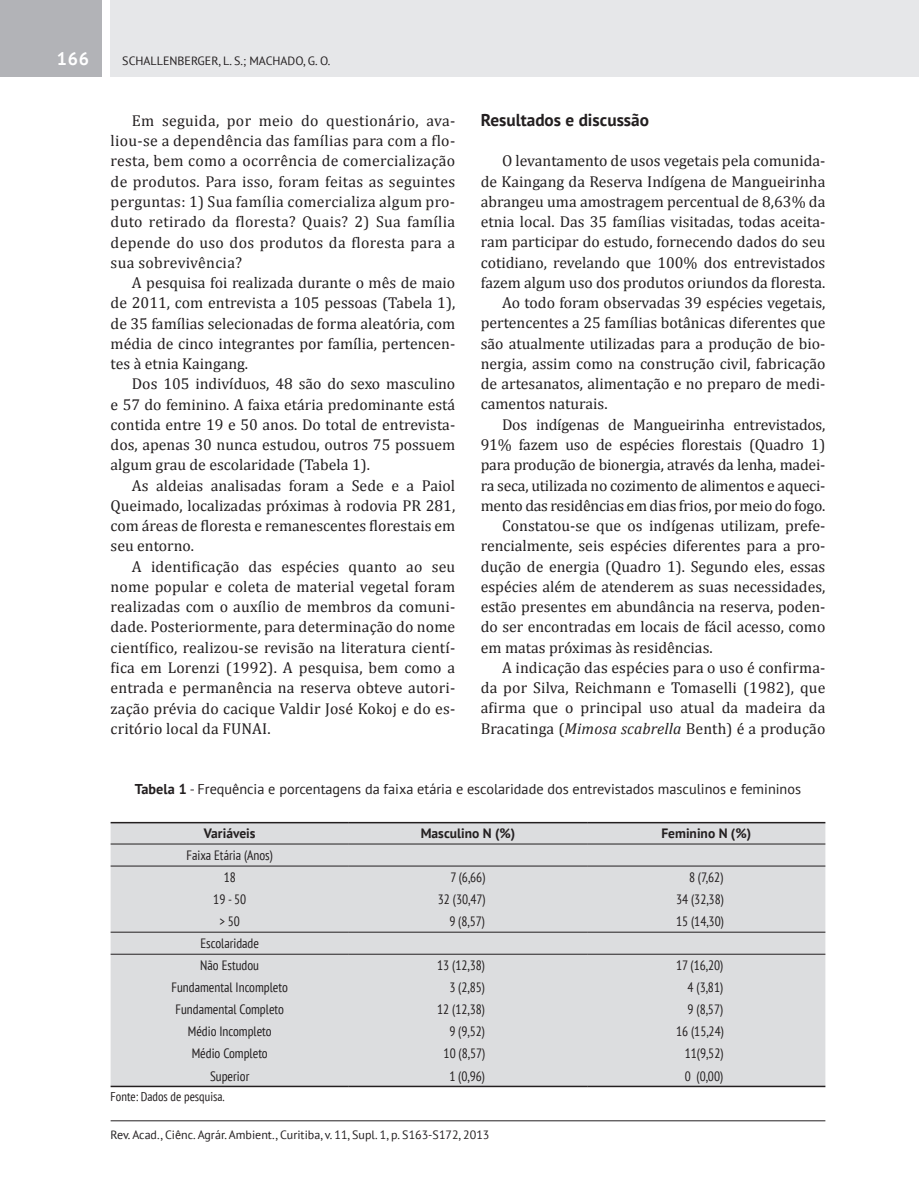
<style>
.page{position:relative;width:919px;height:1191px;background:#fff}
.page>*{position:absolute;margin:0;border:0;box-sizing:border-box;transform-origin:0 0}
.t1{font:700 18px "PT Sans";color:#fff}
.t2{font:700 17.25px "PT Sans";color:#231f20}
.t3{font:15.75px/20.2px "Cambria";color:#231f20;text-align:justify}
.t4{font:14.25px "PT Sans";color:#231f20}
.t5{font:condensed 13.5px/22px "PT Sans";color:#231f20;text-align:center}
.t6{font:700 13.5px "PT Sans";color:#231f20}
.t7{font:condensed 12.75px "PT Sans";color:#231f20}
.t8{font:12px "PT Sans";color:#231f20}
.s1{font-style:italic}
.s2{font-weight:700}
</style>
<div class="page">
<div style="left:111px;top:0;width:807px;height:77px;background:#e6e7e9"></div>
<div style="left:0;top:0;width:102px;height:77px;background:#b2b3b7"></div>
<hr style="left:111px;top:1120px;width:714px;height:1px;background:#231f20">
<div style="left:111px;top:823px;width:714px;height:262px;background:#dcdddf"></div>
<hr style="left:111px;top:822px;width:238px;height:1px;background:#231f20">
<hr style="left:349px;top:822px;width:238px;height:1px;background:#231f20">
<hr style="left:587px;top:822px;width:238px;height:1px;background:#231f20">
<hr style="left:111px;top:843px;width:238px;height:1px;background:#231f20">
<hr style="left:349px;top:843px;width:238px;height:1px;background:#231f20">
<hr style="left:587px;top:843px;width:238px;height:1px;background:#231f20">
<hr style="left:111px;top:865px;width:238px;height:1px;background:#231f20">
<hr style="left:349px;top:865px;width:238px;height:1px;background:#231f20">
<hr style="left:587px;top:865px;width:238px;height:1px;background:#231f20">
<hr style="left:111px;top:931px;width:238px;height:1px;background:#231f20">
<hr style="left:349px;top:931px;width:238px;height:1px;background:#231f20">
<hr style="left:587px;top:931px;width:238px;height:1px;background:#231f20">
<hr style="left:111px;top:953px;width:238px;height:1px;background:#231f20">
<hr style="left:349px;top:953px;width:238px;height:1px;background:#231f20">
<hr style="left:587px;top:953px;width:238px;height:1px;background:#231f20">
<hr style="left:111px;top:1085px;width:238px;height:2px;background:#231f20">
<hr style="left:349px;top:1085px;width:238px;height:2px;background:#231f20">
<hr style="left:587px;top:1085px;width:238px;height:2px;background:#231f20">
<p class="t1" style="left:57px;top:47px;width:34px">166</p>
<p class="t8" style="left:122px;top:53px;width:210px">SCHALLENBERGER, L. S.; MACHADO, G. O.</p>
<p class="t3" style="left:111px;top:110px;width:346px;text-indent:21px">Em seguida, por meio do questionário, ava&shy;liou-se a dependência das famílias para com a flo&shy;resta, bem como a ocorrência de comercialização de produtos. Para isso, foram feitas as seguintes perguntas: 1) Sua família comercializa algum pro&shy;duto retirado da floresta? Quais? 2) Sua família depende do uso dos produtos da floresta para a sua sobrevivência?</p>
<p class="t3" style="left:111px;top:272px;width:346px;text-indent:21px">A pesquisa foi realizada durante o mês de maio de 2011, com entrevista a 105 pessoas (Tabela 1), de 35 famílias selecionadas de forma aleatória, com média de cinco integrantes por família, pertencen&shy;tes à etnia Kaingang.</p>
<p class="t3" style="left:111px;top:374px;width:346px;text-indent:21px">Dos 105 indivíduos, 48 são do sexo masculino e 57 do feminino. A faixa etária predominante está contida entre 19 e 50 anos. Do total de entrevista&shy;dos, apenas 30 nunca estudou, outros 75 possuem algum grau de escolaridade (Tabela 1).</p>
<p class="t3" style="left:111px;top:475px;width:346px;text-indent:21px">As aldeias analisadas foram a Sede e a Paiol Queimado, localizadas próximas à rodovia PR 281, com áreas de floresta e remanescentes florestais em seu entorno.</p>
<p class="t3" style="left:111px;top:556px;width:346px;text-indent:21px">A identificação das espécies quanto ao seu nome popular e coleta de material vegetal foram realizadas com o auxílio de membros da comuni&shy;dade. Posteriormente, para determinação do nome científico, realizou-se revisão na literatura cientí&shy;fica em Lorenzi (1992). A pesquisa, bem como a entrada e permanência na reserva obteve autori&shy;zação prévia do cacique Valdir José Kokoj e do es&shy;critório local da FUNAI.</p>
<p class="t2" style="left:480px;top:108px;width:170px">Resultados e discussão</p>
<p class="t3" style="left:502px;top:151px;width:325px">O levantamento de usos vegetais pela comunida-</p>
<p class="t3" style="left:480px;top:171px;width:346px">de Kaingang da Reserva Indígena de Mangueirinha</p>
<p class="t3" style="left:480px;top:191px;width:346px">abrangeu uma amostragem percentual de 8,63% da</p>
<p class="t3" style="left:480px;top:211px;width:346px">etnia local. Das 35 famílias visitadas, todas aceita-</p>
<p class="t3" style="left:480px;top:232px;width:346px">ram participar do estudo, fornecendo dados do seu</p>
<p class="t3" style="left:480px;top:252px;width:346px">cotidiano, revelando que 100% dos entrevistados</p>
<p class="t3" style="left:480px;top:272px;width:346px">fazem algum uso dos produtos oriundos da floresta.</p>
<p class="t3" style="left:502px;top:292px;width:325px">Ao todo foram observadas 39 espécies vegetais,</p>
<p class="t3" style="left:480px;top:313px;width:346px">pertencentes a 25 famílias botânicas diferentes que</p>
<p class="t3" style="left:480px;top:333px;width:346px">são atualmente utilizadas para a produção de bio-</p>
<p class="t3" style="left:480px;top:353px;width:346px">nergia, assim como na construção civil, fabricação</p>
<p class="t3" style="left:480px;top:373px;width:346px">de artesanatos, alimentação e no preparo de medi-</p>
<p class="t3" style="left:480px;top:394px;width:128px">camentos naturais.</p>
<p class="t3" style="left:502px;top:414px;width:325px">Dos indígenas de Mangueirinha entrevistados,</p>
<p class="t3" style="left:480px;top:434px;width:346px">91% fazem uso de espécies florestais (Quadro 1)</p>
<p class="t3" style="left:480px;top:455px;width:346px">para produção de bionergia, através da lenha, madei-</p>
<p class="t3" style="left:480px;top:475px;width:346px">ra seca, utilizada no cozimento de alimentos e aqueci-</p>
<p class="t3" style="left:480px;top:495px;width:346px">mento das residências em dias frios, por meio do fogo.</p>
<p class="t3" style="left:502px;top:515px;width:325px">Constatou-se que os indígenas utilizam, prefe-</p>
<p class="t3" style="left:480px;top:536px;width:346px">rencialmente, seis espécies diferentes para a pro-</p>
<p class="t3" style="left:480px;top:556px;width:346px">dução de energia (Quadro 1). Segundo eles, essas</p>
<p class="t3" style="left:480px;top:576px;width:346px">espécies além de atenderem as suas necessidades,</p>
<p class="t3" style="left:480px;top:596px;width:346px">estão presentes em abundância na reserva, poden-</p>
<p class="t3" style="left:480px;top:617px;width:346px">do ser encontradas em locais de fácil acesso, como</p>
<p class="t3" style="left:480px;top:637px;width:233px">em matas próximas às residências.</p>
<p class="t3" style="left:502px;top:657px;width:325px">A indicação das espécies para o uso é confirma-</p>
<p class="t3" style="left:480px;top:677px;width:346px">da por Silva, Reichmann e Tomaselli (1982), que</p>
<p class="t3" style="left:480px;top:698px;width:346px">afirma que o principal uso atual da madeira da</p>
<p class="t3" style="left:480px;top:718px;width:346px">Bracatinga (<span class="s1">Mimosa scabrella</span> Benth) é a produção</p>
<p class="t4" style="left:135px;top:780px;width:667px"><span class="s2">Tabela 1</span> - Frequência e porcentagens da faixa etária e escolaridade dos entrevistados masculinos e femininos</p>
<p class="t6" style="left:204px;top:824px;width:53px">Variáveis</p>
<p class="t6" style="left:421px;top:824px;width:96px">Masculino N (%)</p>
<p class="t6" style="left:661px;top:824px;width:91px">Feminino N (%)</p>
<p class="t5" style="left:186px;top:844px;width:88px">Faixa Etária (Anos)<br>18</p>
<p class="t5" style="left:450px;top:866px;width:37px">7 (6,66)</p>
<p class="t5" style="left:689px;top:866px;width:36px">8 (7,62)</p>
<p class="t5" style="left:213px;top:888px;width:34px">19 - 50</p>
<p class="t5" style="left:438px;top:888px;width:49px">32 (30,47)</p>
<p class="t5" style="left:676px;top:888px;width:49px">34 (32,38)</p>
<p class="t5" style="left:219px;top:910px;width:22px">&gt; 50</p>
<p class="t5" style="left:449px;top:910px;width:37px">9 (8,57)</p>
<p class="t5" style="left:676px;top:910px;width:49px">15 (14,30)</p>
<p class="t5" style="left:200px;top:932px;width:60px;text-align:left">Escolaridade<br>Não Estudou</p>
<p class="t5" style="left:437px;top:954px;width:49px">13 (12,38)</p>
<p class="t5" style="left:676px;top:954px;width:49px">17 (16,20)</p>
<p class="t5" style="left:171px;top:976px;width:118px">Fundamental Incompleto</p>
<p class="t5" style="left:449px;top:976px;width:37px">3 (2,85)</p>
<p class="t5" style="left:687px;top:976px;width:37px">4 (3,81)</p>
<p class="t5" style="left:175px;top:998px;width:110px">Fundamental Completo</p>
<p class="t5" style="left:437px;top:998px;width:49px">12 (12,38)</p>
<p class="t5" style="left:687px;top:998px;width:37px">9 (8,57)</p>
<p class="t5" style="left:188px;top:1020px;width:85px">Médio Incompleto</p>
<p class="t5" style="left:449px;top:1020px;width:37px">9 (9,52)</p>
<p class="t5" style="left:676px;top:1020px;width:49px">16 (15,24)</p>
<p class="t5" style="left:192px;top:1042px;width:78px">Médio Completo</p>
<p class="t5" style="left:443px;top:1042px;width:43px">10 (8,57)</p>
<p class="t5" style="left:684px;top:1042px;width:40px">11(9,52)</p>
<p class="t5" style="left:210px;top:1064px;width:41px">Superior</p>
<p class="t5" style="left:449px;top:1064px;width:37px">1 (0,96)</p>
<p class="t5" style="left:684px;top:1064px;width:40px">0 (0,00)</p>
<p class="t7" style="left:111px;top:1088px;width:115px">Fonte: Dados de pesquisa.</p>
<p class="t8" style="left:111px;top:1126px;width:380px">Rev. Acad., Ciênc. Agrár. Ambient., Curitiba, v. 11, Supl. 1, p. S163-S172, 2013</p>
</div>
